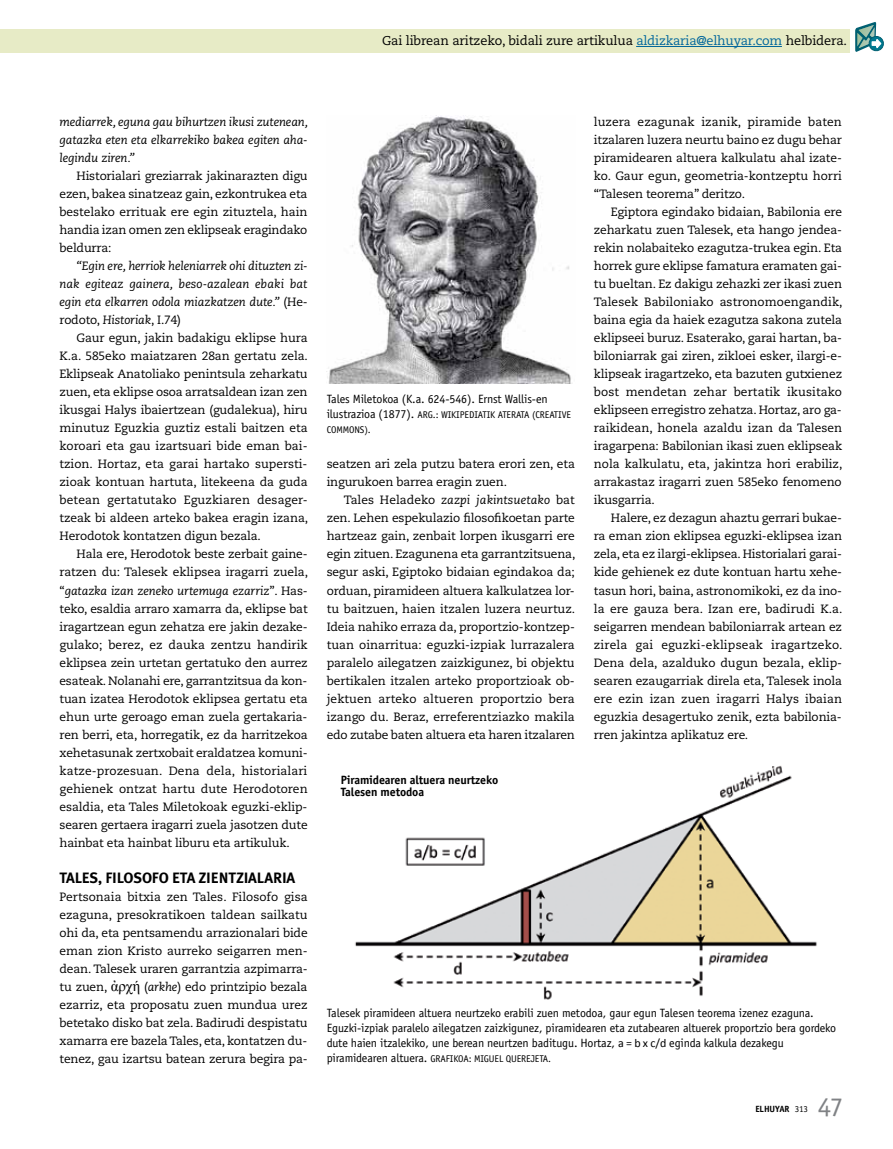
<style>
.page{position:relative;width:893px;height:1149px;background:#fff}
.page>*{position:absolute;margin:0;border:0;box-sizing:border-box;transform-origin:0 0}
.t1{font:27px "Officina Sans Std";color:#808285}
.t2{font:700 15px "Meta Plus";letter-spacing:.055em;color:#000}
.t3{font:12.75px "Caecilia LT Std";letter-spacing:-.01em;color:#000}
.t4{font:12px/18px "Caecilia LT Std";letter-spacing:-.015em;color:#000;text-align:justify}
.t5{font:12px/15px "Officina Sans Std";letter-spacing:-.01em;color:#000}
.t6{font:italic 12px/18px "Caecilia LT Std";letter-spacing:-.01em;color:#000;text-align:justify}
.t7{font:700 12px/12px "Officina Sans Std";letter-spacing:-.01em;color:#000}
.t8{font:9.75px "Officina Sans Std";letter-spacing:-.01em;color:#000}
.t9{font:700 9px "Officina Sans Std";letter-spacing:-.01em;color:#000}
.s1{color:#00669b}
.s2{font-style:normal}
.s3{font-style:italic}
.s4{font-family:"Times New Roman";font-size:15px}
.s5{font-size:9.75px}
.s6{font-family:"Calibri"}
.s7{font-size:12px}
.s8{font-weight:400}
</style>
<div class="page">
<div style="left:0;top:29px;width:849px;height:23px;background:#e7ebc6"></div>
<svg style="left:855px;top:22px;width:29px;height:30px"></svg>
<div style="left:871px;top:41px;width:8px;height:5px;background:#fff"></div>
<hr style="left:636px;top:46px;width:146px;height:1px;background:#00669b">
<img style="left:327px;top:116px;width:244px;height:267px">
<img style="left:355px;top:765px;width:462px;height:235px">
<p class="t3" style="left:382px;top:33px;width:466px">Gai librean aritzeko, bidali zure artikulua <span class="s1">aldizkaria@elhuyar.com</span> helbidera.</p>
<p class="t6" style="left:60px;top:113px;width:250px">mediarrek, eguna gau bihurtzen ikusi zutenean, gatazka eten eta elkarrekiko bakea egiten aha&shy;legindu ziren.”</p>
<p class="t4" style="left:60px;top:167px;width:250px;text-indent:17px">Historialari greziarrak jakinarazten digu ezen, bakea sinatzeaz gain, ezkontrukea eta bestelako errituak ere egin zituztela, hain handia izan omen zen eklipseak eragindako beldurra:</p>
<p class="t6" style="left:60px;top:257px;width:250px;text-indent:17px">“Egin ere, herriok heleniarrek ohi dituzten zi&shy;nak egiteaz gainera, beso-azalean ebaki bat egin eta elkarren odola miazkatzen dute.” <span class="s2">(He&shy;rodoto,</span> Historiak<span class="s2">, I.74)</span></p>
<p class="t4" style="left:60px;top:329px;width:250px;text-indent:17px">Gaur egun, jakin badakigu eklipse hura K.a. 585eko maiatzaren 28an gertatu zela.<br>Eklipseak Anatoliako penintsula zeharkatu zuen, eta eklipse osoa arratsaldean izan zen ikusgai Halys ibaiertzean (gudalekua), hiru minutuz Eguzkia guztiz estali baitzen eta koroari eta gau izartsuari bide eman bai&shy;tzion. Hortaz, eta garai hartako supersti&shy;zioak kontuan hartuta, litekeena da guda betean gertatutako Eguzkiaren desager&shy;tzeak bi aldeen arteko bakea eragin izana, Herodotok kontatzen digun bezala.</p>
<p class="t4" style="left:60px;top:545px;width:250px;text-indent:17px">Hala ere, Herodotok beste zerbait gaine&shy;ratzen du: Talesek eklipsea iragarri zuela, “<span class="s3">gatazka izan zeneko urtemuga ezarriz</span>”. Has&shy;teko, esaldia arraro xamarra da, eklipse bat iragartzean egun zehatza ere jakin dezake&shy;gulako; berez, ez dauka zentzu handirik eklipsea zein urtetan gertatuko den aurrez esateak. Nolanahi ere, garrantzitsua da kon&shy;tuan izatea Herodotok eklipsea gertatu eta ehun urte geroago eman zuela gertakaria&shy;ren berri, eta, horregatik, ez da harritzekoa xehetasunak zertxobait eraldatzea komuni&shy;katze-prozesuan. Dena dela, historialari gehienek ontzat hartu dute Herodotoren esaldia, eta Tales Miletokoak eguzki-eklip&shy;searen gertaera iragarri zuela jasotzen dute hainbat eta hainbat liburu eta artikuluk.</p>
<p class="t2" style="left:60px;top:868px;width:236px">TALES, FILOSOFO ETA ZIENTZIALARIA</p>
<p class="t4" style="left:60px;top:887px;width:250px">Pertsonaia bitxia zen Tales. Filosofo gisa ezaguna, presokratikoen taldean sailkatu ohi da, eta pentsamendu arrazionalari bide eman zion Kristo aurreko seigarren men&shy;dean. Talesek uraren garrantzia azpimarra&shy;tu zuen, <span class="s4">ἀρχή</span> (<span class="s3">arkhe</span>) edo printzipio bezala ezarriz, eta proposatu zuen mundua urez betetako disko bat zela. Badirudi despistatu xamarra ere bazela Tales, eta, kontatzen du&shy;tenez, gau izartsu batean zerura begira pa-</p>
<p class="t5" style="left:327px;top:391px;width:223px">Tales Miletokoa (K.a. 624-546). Ernst Wallis-en ilustrazioa (1877). <span class="s5">Arg.: Wikipe</span></p>
<p class="t8" style="left:469px;top:408px;width:11px">diatik</p>
<p class="t8" style="left:498px;top:408px;width:53px">aterata (Creative</p>
<p class="t8" style="left:327px;top:423px;width:46px">Commons).</p>
<p class="t4" style="left:327px;top:455px;width:250px">seatzen ari zela putzu batera erori zen, eta ingurukoen barrea eragin zuen.</p>
<p class="t4" style="left:327px;top:491px;width:250px;text-indent:17px">Tales Heladeko <span class="s3">zazpi jakintsuetako</span> bat zen. Lehen espekulazio filosofikoetan parte hartzeaz gain, zenbait lorpen ikusgarri ere egin zituen. Ezagunena eta garrantzitsuena, segur aski, Egiptoko bidaian egindakoa da; orduan, piramideen altuera kalkulatzea lor&shy;tu baitzuen, haien itzalen luzera neurtuz.<br>Ideia nahiko erraza da, proportzio-kontzep&shy;tuan oinarritua: eguzki-izpiak lurrazalera paralelo ailegatzen zaizkigunez, bi objektu bertikalen itzalen arteko proportzioak ob&shy;jektuen arteko altueren proportzio bera izango du. Beraz, erreferentziazko makila edo zutabe baten altuera eta haren itzalaren</p>
<p class="t7" style="left:341px;top:773px;width:159px">Piramidearen altuera neurtzeko<br>Talesen metodoa</p>
<p class="t4" style="left:594px;top:113px;width:250px">luzera ezagunak izanik, piramide baten itzalaren luzera neurtu baino ez dugu behar piramidearen altuera kalkulatu ahal izate&shy;ko. Gaur egun, geometria-kontzeptu horri “Talesen teorema” deritzo.</p>
<p class="t4" style="left:594px;top:203px;width:250px;text-indent:17px">Egiptora egindako bidaian, Babilonia ere zeharkatu zuen Talesek, eta hango jendea&shy;rekin nolabaiteko ezagutza-trukea egin. Eta horrek gure eklipse famatura eramaten gai&shy;tu bueltan. Ez dakigu zehazki zer ikasi zuen Talesek Babiloniako astronomoengandik, baina egia da haiek ezagutza sakona zutela eklipseei buruz. Esaterako, garai hartan, ba&shy;biloniarrak gai ziren, zikloei esker, ilargi-e&shy;klipseak iragartzeko, eta bazuten gutxienez bost mendetan zehar bertatik ikusitako eklipseen erregistro zehatza. Hortaz, aro ga&shy;raikidean, honela azaldu izan da Talesen iragarpena: Babilonian ikasi zuen eklipseak nola kalkulatu, eta, jakintza hori erabiliz, arrakastaz iragarri zuen 585eko fenomeno ikusgarria.</p>
<p class="t4" style="left:594px;top:509px;width:250px;text-indent:17px">Halere, ez dezagun ahaztu gerrari bukae&shy;ra eman zion eklipsea eguzki-eklipsea izan zela, eta ez ilargi-eklipsea. Historialari garai&shy;kide gehienek ez dute kontuan hartu xehe&shy;tasun hori, baina, astronomikoki, ez da ino&shy;la ere gauza bera. Izan ere, badirudi K.a. seigarren mendean babiloniarrak artean ez zirela gai eguzki-eklipseak iragartzeko.<br>Dena dela, azalduko dugun bezala, eklip&shy;searen ezaugarriak direla eta, Talesek inola ere ezin izan zuen iragarri Halys ibaian eguzkia desagertuko zenik, ezta babilonia&shy;rren jakintza aplikatuz ere.</p>
<p class="t5" style="left:327px;top:1005px;width:511px">Talesek piramideen altuera neurtzeko erabili zuen metodoa, gaur egun Talesen teorema izenez ezaguna.<br>Eguzki-izpiak paralelo ailegatzen zaizkigunez, piramidearen eta zutabearen altuerek proportzio bera gordeko dute haien itzalekiko, une berean neurtzen baditugu. Hortaz, <span class="s6">a = b x c/d</span> eginda kalkula dezakegu</p>
<p class="t8" style="left:327px;top:1052px;width:226px"><span class="s7">piramidearen altuera.</span> Grafikoa: Miguel Querejeta.</p>
<p class="t9" style="left:755px;top:1102px;width:54px">ELHUYAR <span class="s8">313</span></p>
<h1 class="t1" style="left:818px;top:1090px;width:27px">47</h1>
</div>
